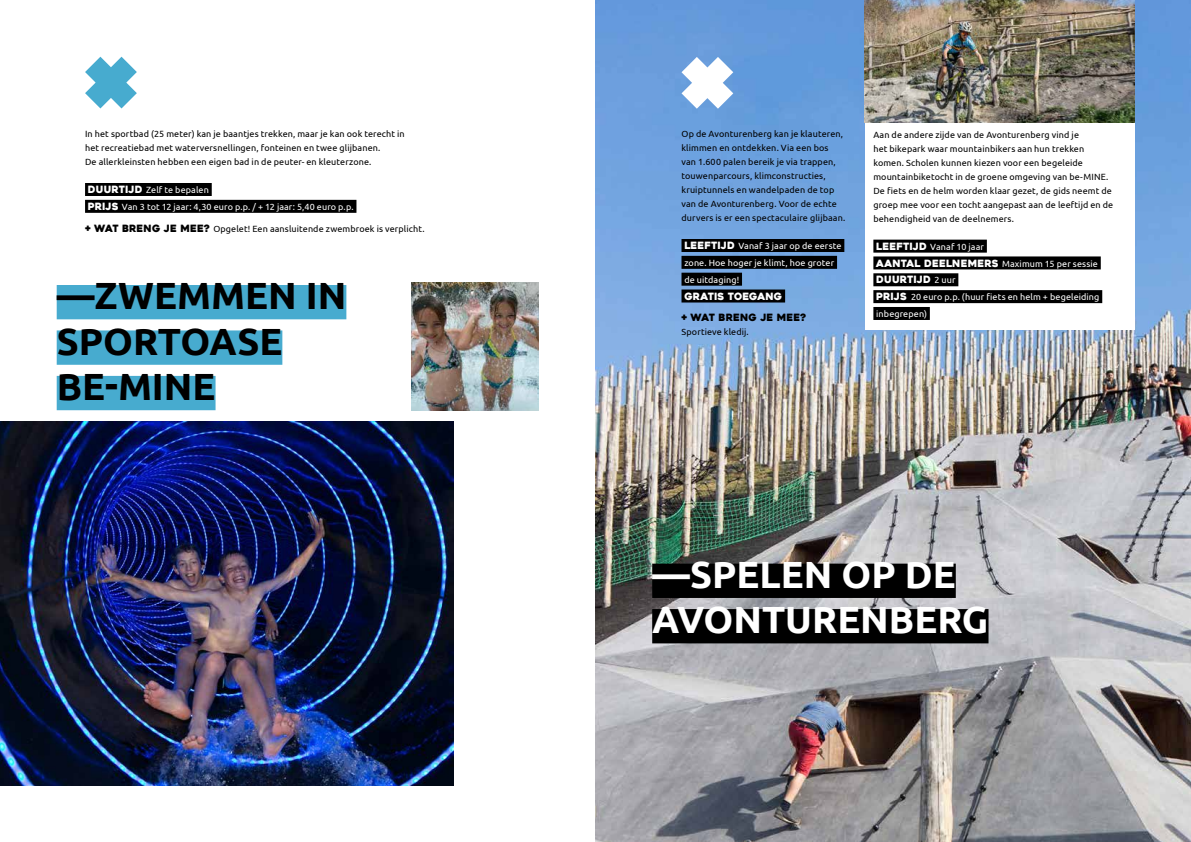
<style>
.page{position:relative;width:1191px;height:842px;background:#fff}
.page>*{position:absolute;margin:0;border:0;box-sizing:border-box;transform-origin:0 0}
.t1{font:700 37.9px/45.4px "Ubuntu";color:#000}
.t2{font:700 37.9px/45.4px "Ubuntu";color:#fff}
.t3{font:10px "Heavitas";letter-spacing:.005em;color:#fff}
.t4{font:10px "Heavitas";letter-spacing:.015em;color:#000}
.t5{font:9px/14px "Ubuntu";letter-spacing:.01em;color:#000}
.t6{font:9px/16.8px "Ubuntu";letter-spacing:.01em;color:#fff}
.s1{font-family:"Heavitas";font-size:10px}
.s2{font-family:"Ubuntu";font-size:9px}
</style>
<div class="page">
<img style="left:0;top:421px;width:454px;height:364px">
<img style="left:595px;top:0;width:596px;height:842px">
<div style="left:57px;top:285px;width:289px;height:34px;background:#47abcf"></div>
<div style="left:57px;top:330px;width:225px;height:35px;background:#47abcf"></div>
<div style="left:57px;top:376px;width:158px;height:34px;background:#47abcf"></div>
<div style="left:652px;top:564px;width:303px;height:34px;background:#000"></div>
<div style="left:652px;top:609px;width:336px;height:34px;background:#000"></div>
<div style="left:85px;top:183px;width:127px;height:13px;background:#000"></div>
<div style="left:85px;top:200px;width:271px;height:13px;background:#000"></div>
<div style="left:681px;top:239px;width:163px;height:13px;background:#000"></div>
<div style="left:681px;top:256px;width:156px;height:13px;background:#000"></div>
<div style="left:681px;top:273px;width:61px;height:13px;background:#000"></div>
<div style="left:681px;top:289px;width:104px;height:13px;background:#000"></div>
<div style="left:865px;top:122px;width:269px;height:208px;background:#fff"></div>
<div style="left:873px;top:240px;width:114px;height:13px;background:#000"></div>
<div style="left:873px;top:256px;width:227px;height:13px;background:#000"></div>
<div style="left:873px;top:273px;width:85px;height:13px;background:#000"></div>
<div style="left:873px;top:290px;width:229px;height:13px;background:#000"></div>
<div style="left:873px;top:307px;width:57px;height:13px;background:#000"></div>
<svg style="left:681px;top:57px;width:52px;height:52px"></svg>
<img style="left:411px;top:283px;width:128px;height:127px">
<img style="left:865px;top:0;width:269px;height:122px">
<svg style="left:85px;top:57px;width:52px;height:51px"></svg>
<p class="t5" style="left:85px;top:127px;width:321px">In het sportbad (25 meter) kan je baantjes trekken, maar je kan ook terecht in het recreatiebad met waterversnellingen, fonteinen en twee glijbanen.<br>De allerkleinsten hebben een eigen bad in de peuter- en kleuterzone.</p>
<p class="t6" style="left:88px;top:181px;width:267px"><span class="s1">DUURTIJD</span> Zelf te bepalen<br><span class="s1">PRIJS</span> Van 3 tot 12 jaar: 4,30 euro p.p. / + 12 jaar: 5,40 euro p.p.</p>
<p class="t5" style="left:85px;top:221px;width:341px"><span class="s1">+ WAT BRENG JE MEE?</span> Opgelet! Een aansluitende zwembroek is verplicht.</p>
<h1 class="t1" style="left:57px;top:272px;width:291px">―ZWEMMEN IN<br>SPORTOASE<br>BE-MINE</h1>
<p class="t5" style="left:681px;top:127px;width:165px">Op de Avonturenberg kan je klauteren, klimmen en ontdekken. Via een bos van 1.600 palen bereik je via trappen, touwenparcours, klimconstructies, kruiptunnels en wandelpaden de top van de Avonturenberg. Voor de echte durvers is er een spectaculaire glijbaan.</p>
<p class="t6" style="left:684px;top:237px;width:159px"><span class="s1">LEEFTIJD</span> Vanaf 3 jaar op de eerste zone. Hoe hoger je klimt, hoe groter de uitdaging!</p>
<p class="t3" style="left:684px;top:290px;width:99px">GRATIS TOEGANG</p>
<p class="t4" style="left:681px;top:311px;width:126px">+ WAT BRENG JE MEE?</p>
<p class="t5" style="left:681px;top:325px;width:69px">Sportieve kledij.</p>
<p class="t5" style="left:873px;top:127px;width:241px">Aan de andere zijde van de Avonturenberg vind je<br>het bikepark waar mountainbikers aan hun trekken komen. Scholen kunnen kiezen voor een begeleide mountainbiketocht in de groene omgeving van be-MINE.<br>De fiets en de helm worden klaar gezet, de gids neemt de groep mee voor een tocht aangepast aan de leeftijd en de behendigheid van de deelnemers.</p>
<p class="t6" style="left:876px;top:238px;width:223px"><span class="s1">LEEFTIJD</span> Vanaf 10 jaar<br><span class="s1">AANTAL DEELNEMERS</span> Maximum 15 per sessie</p>
<p class="t3" style="left:876px;top:274px;width:81px">DUURTIJD <span class="s2">2 uur</span></p>
<p class="t6" style="left:876px;top:288px;width:225px"><span class="s1">PRIJS</span> 20 euro p.p. (huur fiets en helm + begeleiding inbegrepen)</p>
<h1 class="t2" style="left:652px;top:551px;width:338px">―SPELEN OP DE<br>AVONTURENBERG</h1>
</div>
